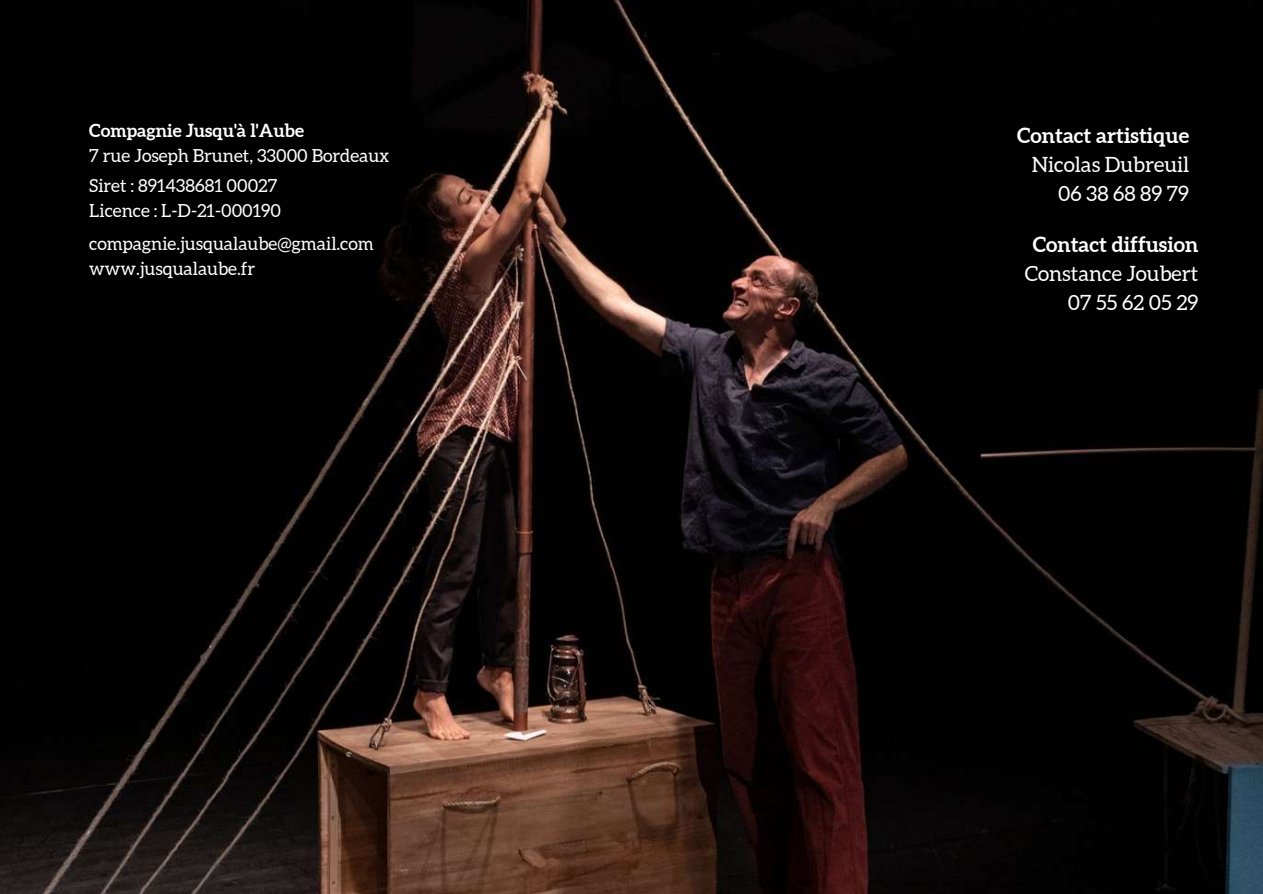
<style>
.page{position:relative;width:1263px;height:894px;background:#fff}
.page>*{position:absolute;margin:0;border:0;box-sizing:border-box;transform-origin:0 0}
.t1{font:21px/29.2px "Aleo";color:#fff;text-align:right}
.t2{font:700 21px "Aleo";color:#fff}
.t3{font:18px/30.2px "Aleo";color:#fff}
.t4{font:700 18px "Aleo";color:#fff}
</style>
<div class="page">
<img style="left:0;top:0;width:1263px;height:893px">
<p class="t4" style="left:89px;top:120px;width:216px">Compagnie Jusqu'à l'Aube</p>
<p class="t3" style="left:89px;top:140px;width:302px">7 rue Joseph Brunet, 33000 Bordeaux<br>Siret : 891438681 00027</p>
<p class="t3" style="left:89px;top:194px;width:286px;line-height:32.8px">Licence : L-D-21-000190 compagnie.jusqualaube@gmail.com</p>
<p class="t3" style="left:89px;top:253px;width:168px">www.jusqualaube.fr</p>
<p class="t2" style="left:1017px;top:123px;width:174px">Contact artistique</p>
<p class="t1" style="left:1032px;top:150px;width:159px">Nicolas Dubreuil<br>06 38 68 89 79</p>
<p class="t2" style="left:1033px;top:232px;width:167px">Contact diffusion</p>
<p class="t1" style="left:1025px;top:259px;width:175px">Constance Joubert<br>07 55 62 05 29</p>
</div>
